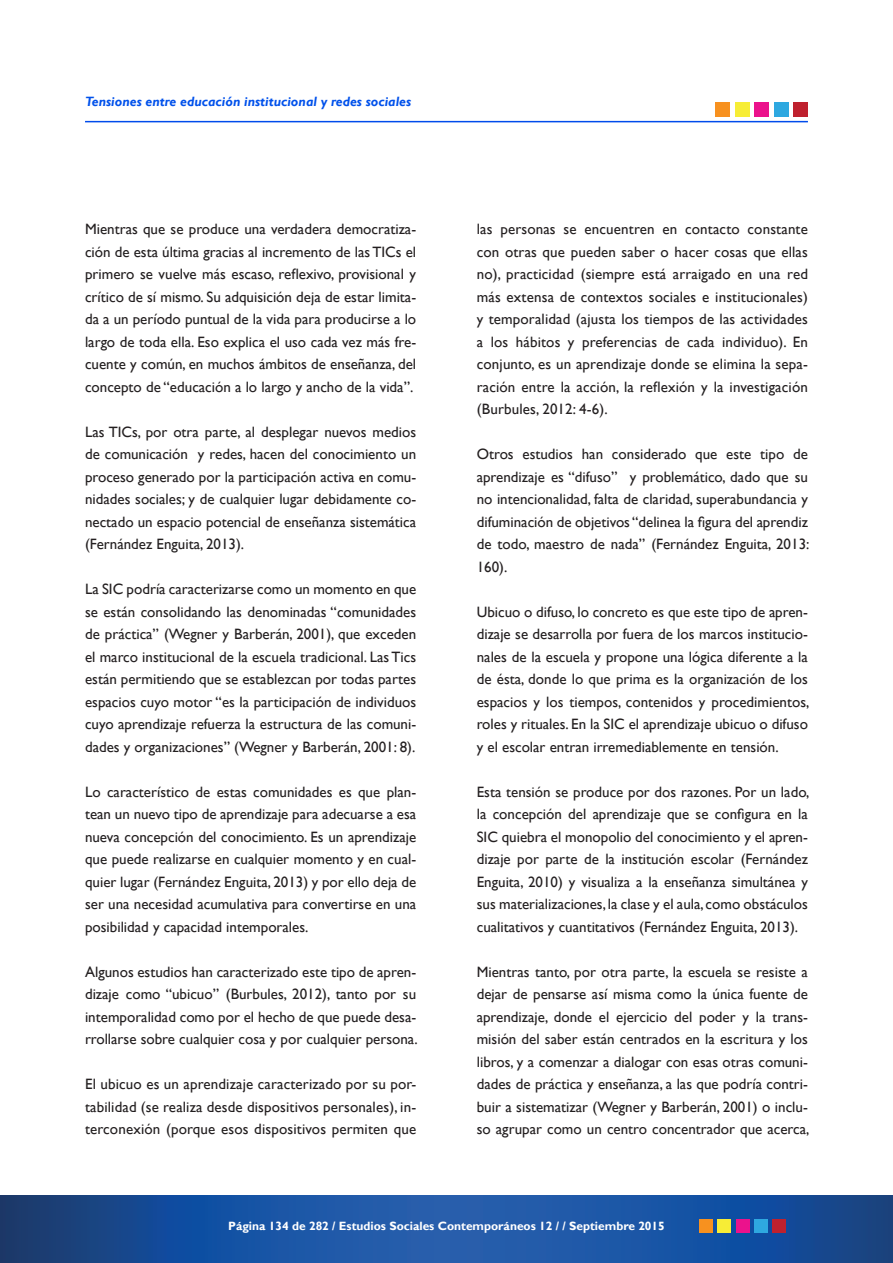
<style>
.page{position:relative;width:893px;height:1263px;background:#fff}
.page>*{position:absolute;margin:0;border:0;box-sizing:border-box;transform-origin:0 0}
.t1{font:15px/22.5px "Gill Sans";color:#231f20;text-align:justify}
.t2{font:italic 700 13.5px "Gill Sans";color:#0051eb}
.t3{font:700 12px "Gill Sans";color:#fff}
</style>
<div class="page">
<svg style="left:0;top:1195px;width:893px;height:68px;background:#1a509b"></svg>
<div style="left:699px;top:1219px;width:13px;height:13px;background:#f7911f"></div>
<div style="left:717px;top:1219px;width:14px;height:13px;background:#f7ed36"></div>
<div style="left:736px;top:1219px;width:13px;height:13px;background:#eb128c"></div>
<div style="left:754px;top:1219px;width:14px;height:13px;background:#2ea8e0"></div>
<div style="left:773px;top:1219px;width:13px;height:13px;background:#bf212e"></div>
<hr style="left:85px;top:121px;width:723px;height:1px;background:#004beb">
<div style="left:715px;top:102px;width:14px;height:15px;background:#f7911f"></div>
<div style="left:735px;top:102px;width:14px;height:15px;background:#f7ed36"></div>
<div style="left:755px;top:102px;width:14px;height:15px;background:#eb128c"></div>
<div style="left:774px;top:102px;width:14px;height:15px;background:#2ea8e0"></div>
<div style="left:794px;top:102px;width:14px;height:15px;background:#bf212e"></div>
<p class="t2" style="left:85px;top:94px;width:328px">Tensiones entre educación institucional y redes sociales</p>
<p class="t1" style="left:85px;top:218px;width:333px">Mientras que se produce una verdadera democratiza&shy;ción de esta última gracias al incremento de las TICs el primero se vuelve más escaso, reflexivo, provisional y crítico de sí mismo. Su adquisición deja de estar limita&shy;da a un período puntual de la vida para producirse a lo largo de toda ella. Eso explica el uso cada vez más fre&shy;cuente y común, en muchos ámbitos de enseñanza, del concepto de “educación a lo largo y ancho de la vida”.</p>
<p class="t1" style="left:85px;top:420px;width:333px">Las TICs, por otra parte, al desplegar nuevos medios de comunicación y redes, hacen del conocimiento un proceso generado por la participación activa en comu&shy;nidades sociales; y de cualquier lugar debidamente co&shy;nectado un espacio potencial de enseñanza sistemática (Fernández Enguita, 2013).</p>
<p class="t1" style="left:85px;top:578px;width:333px">La SIC podría caracterizarse como un momento en que se están consolidando las denominadas “comunidades de práctica” (Wegner y Barberán, 2001), que exceden el marco institucional de la escuela tradicional. Las Tics están permitiendo que se establezcan por todas partes espacios cuyo motor “es la participación de individuos cuyo aprendizaje refuerza la estructura de las comuni&shy;dades y organizaciones” (Wegner y Barberán, 2001: 8).</p>
<p class="t1" style="left:85px;top:780px;width:333px">Lo característico de estas comunidades es que plan&shy;tean un nuevo tipo de aprendizaje para adecuarse a esa nueva concepción del conocimiento. Es un aprendizaje que puede realizarse en cualquier momento y en cual&shy;quier lugar (Fernández Enguita, 2013) y por ello deja de ser una necesidad acumulativa para convertirse en una posibilidad y capacidad intemporales.</p>
<p class="t1" style="left:85px;top:960px;width:334px">Algunos estudios han caracterizado este tipo de apren&shy;dizaje como “ubicuo” (Burbules, 2012), tanto por su intemporalidad como por el hecho de que puede desa&shy;rrollarse sobre cualquier cosa y por cualquier persona.</p>
<p class="t1" style="left:85px;top:1073px;width:333px">El ubicuo es un aprendizaje caracterizado por su por&shy;tabilidad (se realiza desde dispositivos personales), in&shy;terconexión (porque esos dispositivos permiten que</p>
<p class="t1" style="left:477px;top:218px;width:333px">las personas se encuentren en contacto constante con otras que pueden saber o hacer cosas que ellas no), practicidad (siempre está arraigado en una red más extensa de contextos sociales e institucionales) y temporalidad (ajusta los tiempos de las actividades a los hábitos y preferencias de cada individuo). En conjunto, es un aprendizaje donde se elimina la sepa&shy;ración entre la acción, la reflexión y la investigación (Burbules, 2012: 4-6).</p>
<p class="t1" style="left:477px;top:443px;width:334px">Otros estudios han considerado que este tipo de aprendizaje es “difuso” y problemático, dado que su no intencionalidad, falta de claridad, superabundancia y difuminación de objetivos “delinea la figura del aprendiz de todo, maestro de nada” (Fernández Enguita, 2013:<br>160).</p>
<p class="t1" style="left:477px;top:600px;width:334px">Ubicuo o difuso, lo concreto es que este tipo de apren&shy;dizaje se desarrolla por fuera de los marcos institucio&shy;nales de la escuela y propone una lógica diferente a la de ésta, donde lo que prima es la organización de los espacios y los tiempos, contenidos y procedimientos, roles y rituales. En la SIC el aprendizaje ubicuo o difuso y el escolar entran irremediablemente en tensión.</p>
<p class="t1" style="left:477px;top:780px;width:334px">Esta tensión se produce por dos razones. Por un lado, la concepción del aprendizaje que se configura en la SIC quiebra el monopolio del conocimiento y el apren&shy;dizaje por parte de la institución escolar (Fernández Enguita, 2010) y visualiza a la enseñanza simultánea y sus materializaciones, la clase y el aula, como obstáculos cualitativos y cuantitativos (Fernández Enguita, 2013).</p>
<p class="t1" style="left:477px;top:960px;width:334px">Mientras tanto, por otra parte, la escuela se resiste a dejar de pensarse así misma como la única fuente de aprendizaje, donde el ejercicio del poder y la trans&shy;misión del saber están centrados en la escritura y los libros, y a comenzar a dialogar con esas otras comuni&shy;dades de práctica y enseñanza, a las que podría contri&shy;buir a sistematizar (Wegner y Barberán, 2001) o inclu&shy;so agrupar como un centro concentrador que acerca,</p>
<p class="t3" style="left:228px;top:1219px;width:438px">Página 134 de 282 / Estudios Sociales Contemporáneos 12 / / Septiembre 2015</p>
</div>
